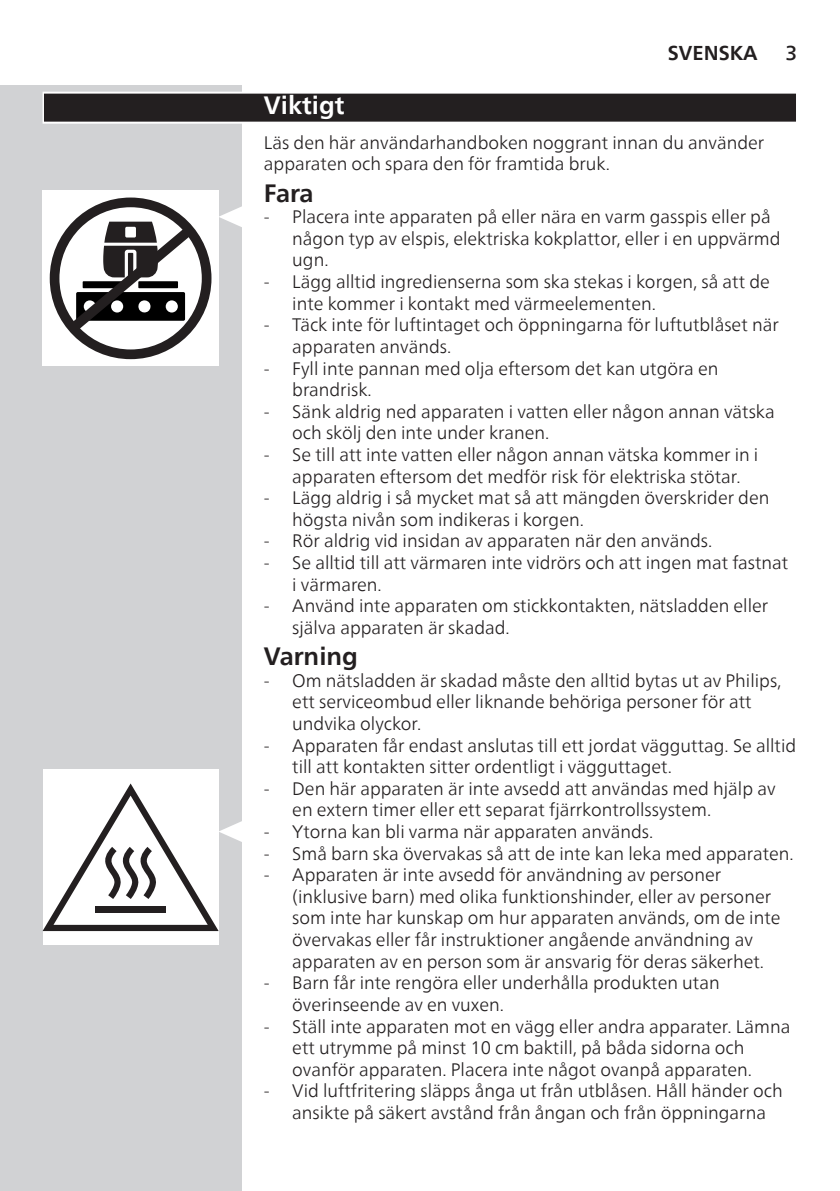
<style>
.page{position:relative;width:840px;height:1191px;background:#fff}
.page>*{position:absolute;margin:0;border:0;box-sizing:border-box;transform-origin:0 0}
.Safety_heading{font:700 25px "Neue Frutiger World";color:#231f20}
.chapter-title-paragr{font:700 25px "Neue Frutiger World";color:#fff}
.t1{font:700 20px "Neue Frutiger World";color:#231f20}
.t2{font:500 20px "Neue Frutiger World";color:#231f20}
.body{font:300 18px/21.6px "Neue Frutiger World";color:#231f20}
</style>
<div class="page">
<div style="left:0;top:85px;width:241px;height:1106px;background:#d1d2d4"></div>
<svg style="left:43px;top:92px;width:753px;height:32px"></svg>
<div style="left:44px;top:94px;width:751px;height:28px;background:#231f20"></div>
<svg style="left:218px;top:205px;width:24px;height:23px"></svg>
<div style="left:43px;top:190px;width:175px;height:176px;background:#fff"></div>
<svg style="left:50px;top:197px;width:161px;height:162px"></svg>
<div style="left:43px;top:769px;width:175px;height:176px;background:#fff"></div>
<svg style="left:43px;top:783px;width:199px;height:148px"></svg>
<div style="left:95px;top:906px;width:71px;height:6px;background:#231f20"></div>
<p class="t1" style="left:667px;top:35px;width:91px">SVENSKA</p>
<p class="t2" style="left:785px;top:36px;width:13px">3</p>
<p class="chapter-title-paragr" style="left:264px;top:83px;width:82px">Viktigt</p>
<p class="body" style="left:264px;top:132px;width:501px">Läs den här användarhandboken noggrant innan du använder apparaten och spara den för framtida bruk.</p>
<p class="Safety_heading" style="left:264px;top:171px;width:51px">Fara</p>
<p class="body" style="left:292px;top:206px;width:489px;text-indent:-28px">- Placera inte apparaten på eller nära en varm gasspis eller på någon typ av elspis, elektriska kokplattor, eller i en uppvärmd ugn.</p>
<p class="body" style="left:292px;top:271px;width:479px;text-indent:-28px">- Lägg alltid ingredienserna som ska stekas i korgen, så att de inte kommer i kontakt med värmeelementen.</p>
<p class="body" style="left:292px;top:314px;width:487px;text-indent:-28px">- Täck inte för luftintaget och öppningarna för luftutblåset när apparaten används.</p>
<p class="body" style="left:292px;top:357px;width:427px;text-indent:-28px">- Fyll inte pannan med olja eftersom det kan utgöra en brandrisk.</p>
<p class="body" style="left:292px;top:401px;width:483px;text-indent:-28px">- Sänk aldrig ned apparaten i vatten eller någon annan vätska och skölj den inte under kranen.</p>
<p class="body" style="left:264px;top:444px;width:495px;text-align:center">- Se till att inte vatten eller någon annan vätska kommer in i apparaten eftersom det medför risk för elektriska stötar.</p>
<p class="body" style="left:292px;top:487px;width:478px;text-indent:-28px">- Lägg aldrig i så mycket mat så att mängden överskrider den högsta nivån som indikeras i korgen.</p>
<p class="body" style="left:264px;top:530px;width:450px">- Rör aldrig vid insidan av apparaten när den används.</p>
<p class="body" style="left:292px;top:552px;width:497px;text-indent:-28px">- Se alltid till att värmaren inte vidrörs och att ingen mat fastnat i värmaren.</p>
<p class="body" style="left:292px;top:595px;width:477px;text-indent:-28px">- Använd inte apparaten om stickkontakten, nätsladden eller själva apparaten är skadad.</p>
<p class="Safety_heading" style="left:264px;top:634px;width:96px">Varning</p>
<p class="body" style="left:292px;top:670px;width:490px;text-indent:-28px">- Om nätsladden är skadad måste den alltid bytas ut av Philips, ett serviceombud eller liknande behöriga personer för att undvika olyckor.</p>
<p class="body" style="left:292px;top:734px;width:505px;text-indent:-28px">- Apparaten får endast anslutas till ett jordat vägguttag. Se alltid till att kontakten sitter ordentligt i vägguttaget.</p>
<p class="body" style="left:292px;top:778px;width:484px;text-indent:-28px">- Den här apparaten är inte avsedd att användas med hjälp av en extern timer eller ett separat fjärrkontrollssystem.</p>
<p class="body" style="left:264px;top:821px;width:390px">- Ytorna kan bli varma när apparaten används.</p>
<p class="body" style="left:264px;top:842px;width:531px">- Små barn ska övervakas så att de inte kan leka med apparaten.</p>
<p class="body" style="left:292px;top:864px;width:489px;text-indent:-28px">- Apparaten är inte avsedd för användning av personer (inklusive barn) med olika funktionshinder, eller av personer som inte har kunskap om hur apparaten används, om de inte övervakas eller får instruktioner angående användning av apparaten av en person som är ansvarig för deras säkerhet.</p>
<p class="body" style="left:292px;top:972px;width:428px;text-indent:-28px">- Barn får inte rengöra eller underhålla produkten utan överinseende av en vuxen.</p>
<p class="body" style="left:292px;top:1015px;width:499px;text-indent:-28px">- Ställ inte apparaten mot en vägg eller andra apparater. Lämna ett utrymme på minst 10 cm baktill, på båda sidorna och ovanför apparaten. Placera inte något ovanpå apparaten.</p>
<p class="body" style="left:292px;top:1080px;width:491px;text-indent:-28px">- Vid luftfritering släpps ånga ut från utblåsen. Håll händer och ansikte på säkert avstånd från ångan och från öppningarna</p>
</div>
